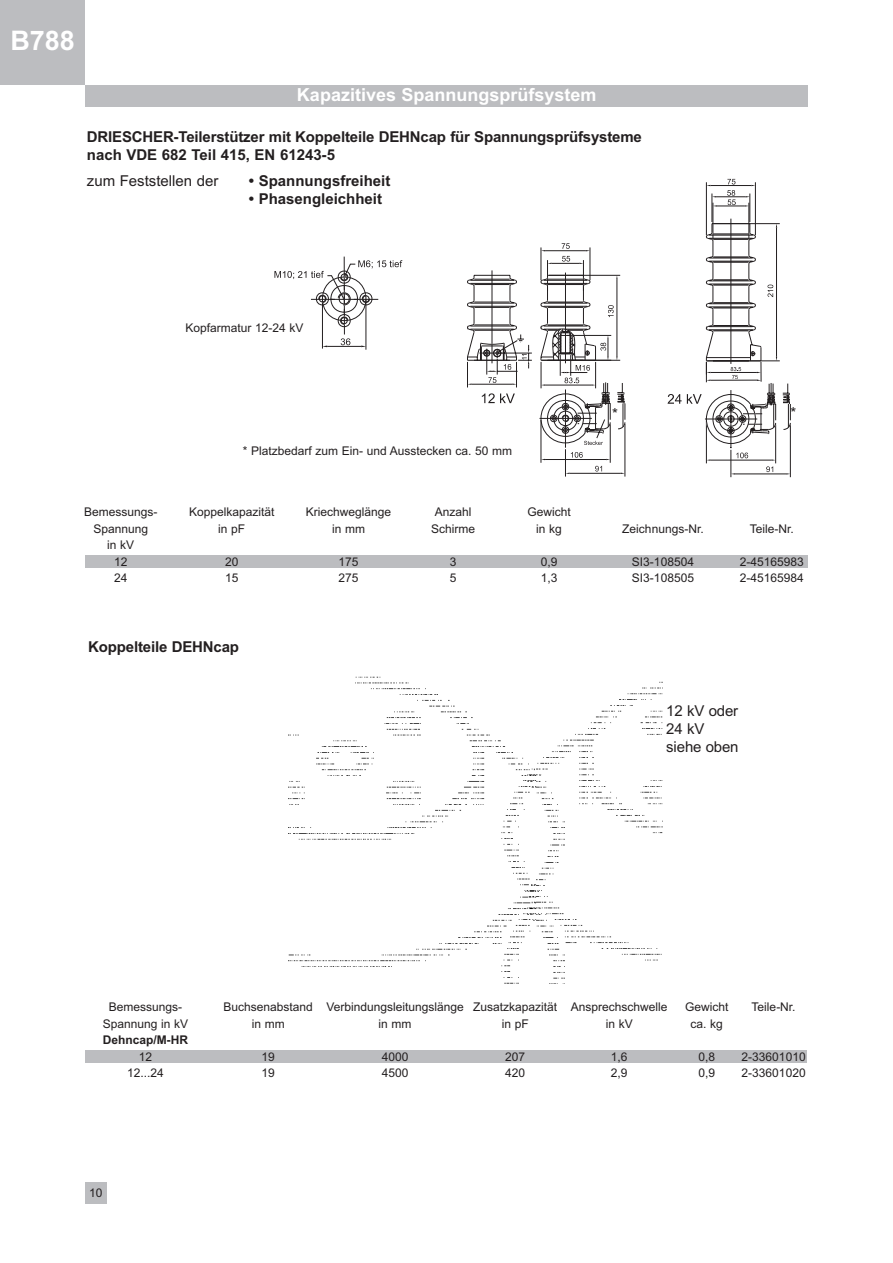
<style>
.page{position:relative;width:893px;height:1263px;background:#fff}
.page>*{position:absolute;margin:0;border:0;box-sizing:border-box;transform-origin:0 0}
.t1{font:700 27px "Arial";color:#fff}
.t2{font:700 18px "Arial";color:#fff}
.t3{font:700 15px/18px "Arial";letter-spacing:-.01em;color:#231f20}
.t4{font:15px/18px "Arial";letter-spacing:-.005em;color:#231f20}
.t5{font:12px/16.5px "Arial";color:#231f20}
.t6{font:700 12px "Arial";color:#231f20}
</style>
<div class="page">
<div style="left:85px;top:1182px;width:22px;height:21px;background:#bcbdc0"></div>
<div style="left:0;top:0;width:85px;height:85px;background:#bcbdc0"></div>
<div style="left:85px;top:555px;width:723px;height:12px;background:#bcbdc0"></div>
<div style="left:85px;top:1050px;width:722px;height:12px;background:#bcbdc0"></div>
<div style="left:85px;top:85px;width:723px;height:22px;background:#bcbdc0"></div>
<img style="left:289px;top:676px;width:374px;height:308px">
<hr style="left:366px;top:299px;width:1px;height:51px;background:#231f20">
<hr style="left:322px;top:299px;width:1px;height:50px;background:#231f20">
<hr style="left:344px;top:257px;width:1px;height:77px;background:#231f20">
<svg style="left:274px;top:260px;width:128px;height:87px"></svg>
<hr style="left:327px;top:346px;width:34px;height:1px;background:#231f20">
<div style="left:87px;top:640px;width:268px;height:91px;background:#fff"></div>
<div style="left:184px;top:322px;width:123px;height:19px;background:#fff"></div>
<hr style="left:625px;top:424px;width:1px;height:53px;background:#231f20">
<svg style="left:467px;top:243px;width:158px;height:234px"></svg>
<hr style="left:892px;top:281px;width:1px;height:77px;background:#231f20">
<hr style="left:892px;top:425px;width:1px;height:53px;background:#231f20">
<svg style="left:892px;top:451px;width:1px;height:27px"></svg>
<svg style="left:667px;top:178px;width:124px;height:299px"></svg>
<h1 class="t1" style="left:10px;top:24px;width:66px">B788</h1>
<h2 class="t2" style="left:297px;top:85px;width:301px">Kapazitives Spannungsprüfsystem</h2>
<p class="t3" style="left:87px;top:127px;width:557px">DRIESCHER-Teilerstützer mit Koppelteile DEHNcap für Spannungsprüfsysteme nach VDE 682 Teil 415, EN 61243-5</p>
<p class="t4" style="left:87px;top:171px;width:133px">zum Feststellen der</p>
<p class="t3" style="left:249px;top:171px;width:143px">• Spannungsfreiheit</p>
<p class="t3" style="left:249px;top:189px;width:135px">• Phasengleichheit</p>
<p class="t5" style="left:185px;top:320px;width:120px">Kopfarmatur 12-24 kV</p>
<p class="t5" style="left:243px;top:442px;width:271px">* Platzbedarf zum Ein- und Ausstecken ca. 50 mm</p>
<p class="t5" style="left:84px;top:504px;width:75px;text-align:center">Bemessungs-<br>Spannung<br>in kV<br>12<br>24</p>
<p class="t5" style="left:189px;top:504px;width:87px;text-align:center">Koppelkapazität in pF</p>
<p class="t5" style="left:225px;top:553px;width:15px">20<br>15</p>
<p class="t5" style="left:306px;top:504px;width:87px;text-align:center">Kriechweglänge in mm</p>
<p class="t5" style="left:339px;top:553px;width:22px">175<br>275</p>
<p class="t5" style="left:431px;top:504px;width:46px;text-align:center">Anzahl<br>Schirme</p>
<p class="t5" style="left:450px;top:553px;width:8px">3<br>5</p>
<p class="t5" style="left:527px;top:504px;width:45px;text-align:center">Gewicht in kg</p>
<p class="t5" style="left:541px;top:553px;width:18px">0,9<br>1,3</p>
<p class="t3" style="left:88px;top:638px;width:152px">Koppelteile DEHNcap</p>
<p class="t4" style="left:612px;top:405px;width:7px">*</p>
<p class="t4" style="left:790px;top:403px;width:7px">*</p>
<p class="t5" style="left:622px;top:520px;width:83px">Zeichnungs-Nr.</p>
<p class="t5" style="left:632px;top:553px;width:64px">SI3-108504<br>SI3-108505</p>
<p class="t5" style="left:750px;top:520px;width:46px">Teile-Nr.</p>
<p class="t5" style="left:740px;top:553px;width:66px">2-45165983<br>2-45165984</p>
<p class="t4" style="left:666px;top:702px;width:74px">12 kV oder<br>24 kV siehe oben</p>
<p class="t5" style="left:103px;top:999px;width:87px;text-align:center">Bemessungs-<br>Spannung in kV</p>
<p class="t6" style="left:103px;top:1033px;width:87px">Dehncap/M-HR</p>
<p class="t5" style="left:127px;top:1048px;width:38px;text-align:center">12<br>12...24</p>
<p class="t5" style="left:224px;top:999px;width:91px;text-align:center">Buchsenabstand in mm</p>
<p class="t5" style="left:262px;top:1048px;width:15px">19<br>19</p>
<p class="t5" style="left:326px;top:999px;width:139px;text-align:center">Verbindungsleitungslänge in mm</p>
<p class="t5" style="left:382px;top:1048px;width:28px">4000<br>4500</p>
<p class="t5" style="left:473px;top:999px;width:86px;text-align:center">Zusatzkapazität in pF</p>
<p class="t5" style="left:505px;top:1048px;width:22px">207<br>420</p>
<p class="t5" style="left:571px;top:999px;width:98px;text-align:center">Ansprechschwelle in kV</p>
<p class="t5" style="left:611px;top:1048px;width:18px">1,6<br>2,9</p>
<p class="t5" style="left:685px;top:999px;width:45px;text-align:center">Gewicht ca. kg</p>
<p class="t5" style="left:698px;top:1048px;width:18px">0,8<br>0,9</p>
<p class="t5" style="left:752px;top:999px;width:46px">Teile-Nr.</p>
<p class="t5" style="left:742px;top:1048px;width:66px">2-33601010<br>2-33601020</p>
<p class="t5" style="left:89px;top:1185px;width:15px">10</p>
</div>
